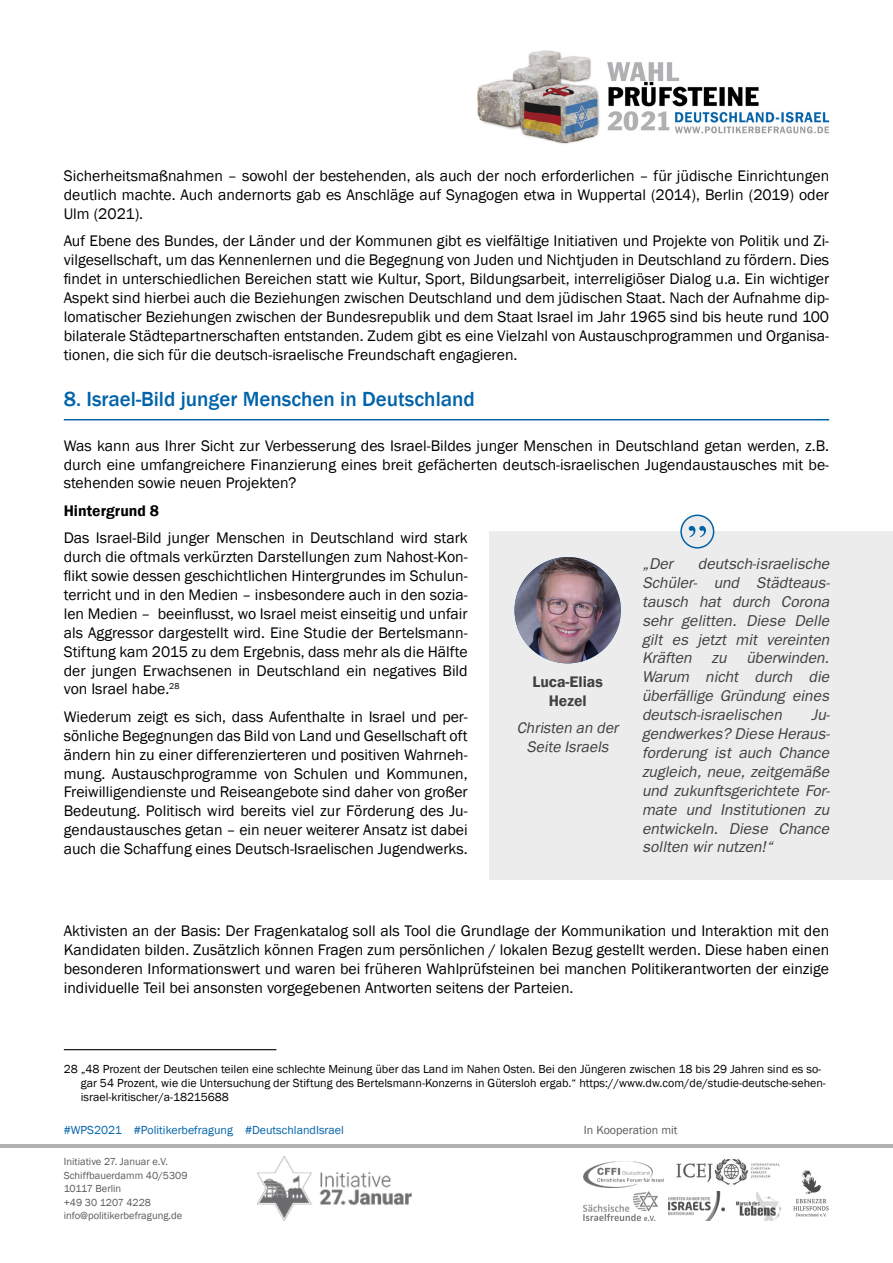
<style>
.page{position:relative;width:893px;height:1263px;background:#fff}
.page>*{position:absolute;margin:0;border:0;box-sizing:border-box;transform-origin:0 0}
.t1{font:500 21px "Franklin Gothic";color:#0063a9}
.t2{font:15.75px/18.9px "Franklin Gothic";color:#000;text-align:justify}
.t3{font:italic 15.75px/18.9px "Franklin Gothic";color:#404042;text-align:justify}
.t4{font:italic 15.75px/18.9px "Franklin Gothic";color:#404042;text-align:center}
.t5{font:600 15.75px/18.9px "Franklin Gothic";color:#404042;text-align:center}
.t6{font:600 15.75px "Franklin Gothic";color:#000}
.t7{font:12px/14.4px "Franklin Gothic";color:#000}
.t8{font:12px "Franklin Gothic";color:#0063a9}
.t9{font:12px "Franklin Gothic";color:#58595b}
.t10{font:10.5px/13.5px "Franklin Gothic";color:#58595b}
</style>
<div class="page">
<img style="left:477px;top:50px;width:353px;height:94px">
<img style="left:584px;top:1161px;width:79px;height:26px">
<img style="left:668px;top:1191px;width:56px;height:29px">
<img style="left:793px;top:1170px;width:36px;height:47px">
<img style="left:258px;top:1157px;width:153px;height:63px">
<img style="left:676px;top:1158px;width:104px;height:27px">
<img style="left:736px;top:1191px;width:46px;height:29px">
<img style="left:584px;top:1191px;width:73px;height:29px">
<hr style="left:0;top:1144px;width:893px;height:3px;background:#b0b1b3">
<hr style="left:64px;top:419px;width:765px;height:1px;background:#0063a9">
<hr style="left:64px;top:1049px;width:212px;height:1px;background:#000">
<div style="left:489px;top:531px;width:404px;height:349px;background:#ececed"></div>
<img style="left:514px;top:557px;width:107px;height:106px;border-radius:53px">
<div style="left:681px;top:515px;width:33px;height:33px;background:#ececed;border-radius:50%"></div>
<div style="left:680px;top:514px;width:34px;height:35px;border:2px solid #0063a9;border-radius:50%"></div>
<svg style="left:689px;top:526px;width:17px;height:11px"></svg>
<p class="t2" style="left:64px;top:167px;width:767px">Sicherheitsmaßnahmen – sowohl der bestehenden, als auch der noch erforderlichen – für jüdische Einrichtungen deutlich machte. Auch andernorts gab es Anschläge auf Synagogen etwa in Wuppertal (2014), Berlin (2019) oder Ulm (2021).</p>
<p class="t2" style="left:64px;top:232px;width:767px">Auf Ebene des Bundes, der Länder und der Kommunen gibt es vielfältige Initiativen und Projekte von Politik und Zi&shy;vilgesellschaft, um das Kennenlernen und die Begegnung von Juden und Nichtjuden in Deutschland zu fördern. Dies findet in unterschiedlichen Bereichen statt wie Kultur, Sport, Bildungsarbeit, interreligiöser Dialog u.a. Ein wichtiger Aspekt sind hierbei auch die Beziehungen zwischen Deutschland und dem jüdischen Staat. Nach der Aufnahme dip&shy;lomatischer Beziehungen zwischen der Bundesrepublik und dem Staat Israel im Jahr 1965 sind bis heute rund 100 bilaterale Städtepartnerschaften entstanden. Zudem gibt es eine Vielzahl von Austauschprogrammen und Organisa&shy;tionen, die sich für die deutsch-israelische Freundschaft engagieren.</p>
<h1 class="t1" style="left:64px;top:386px;width:413px">8. Israel-Bild junger Menschen in Deutschland</h1>
<p class="t2" style="left:64px;top:436px;width:767px">Was kann aus Ihrer Sicht zur Verbesserung des Israel-Bildes junger Menschen in Deutschland getan werden, z.B. durch eine umfangreichere Finanzierung eines breit gefächerten deutsch-israelischen Jugendaustausches mit be&shy;stehenden sowie neuen Projekten?</p>
<p class="t6" style="left:64px;top:501px;width:97px">Hintergrund 8</p>
<p class="t2" style="left:64px;top:529px;width:405px">Das Israel-Bild junger Menschen in Deutschland wird stark durch die oftmals verkürzten Darstellungen zum Nahost-Kon&shy;flikt sowie dessen geschichtlichen Hintergrundes im Schulun&shy;terricht und in den Medien – insbesondere auch in den sozia&shy;len Medien – beeinflusst, wo Israel meist einseitig und unfair als Aggressor dargestellt wird. Eine Studie der Bertelsmann-Stiftung kam 2015 zu dem Ergebnis, dass mehr als die Hälfte der jungen Erwachsenen in Deutschland ein negatives Bild von Israel habe.<sup>28</sup></p>
<p class="t2" style="left:64px;top:707px;width:405px">Wiederum zeigt es sich, dass Aufenthalte in Israel und per&shy;sönliche Begegnungen das Bild von Land und Gesellschaft oft ändern hin zu einer differenzierteren und positiven Wahrneh&shy;mung. Austauschprogramme von Schulen und Kommunen, Freiwilligendienste und Reiseangebote sind daher von großer Bedeutung. Politisch wird bereits viel zur Förderung des Ju&shy;gendaustausches getan – ein neuer weiterer Ansatz ist dabei auch die Schaffung eines Deutsch-Israelischen Jugendwerks.</p>
<p class="t3" style="left:642px;top:554px;width:189px;text-indent:56px">deutsch-israelische Schüler- und Städteaus&shy;tausch hat durch Corona sehr gelitten. Diese Delle gilt es jetzt mit vereinten Kräften</p>
<p class="t3" style="left:642px;top:554px;width:32px">„Der</p>
<p class="t3" style="left:642px;top:649px;width:189px;text-indent:104px">überwinden.<br>Warum nicht durch die überfällige Gründung eines deutsch-israelischen</p>
<p class="t3" style="left:712px;top:649px;width:16px">zu</p>
<p class="t5" style="left:532px;top:673px;width:72px">Luca-Elias<br>Hezel</p>
<p class="t4" style="left:517px;top:719px;width:107px">Christen an der<br>Seite Israels</p>
<p class="t3" style="left:642px;top:705px;width:189px;text-indent:169px">Ju&shy;gendwerkes? Diese Heraus&shy;forderung ist auch Chance zugleich, neue, zeitgemäße und zukunftsgerichtete For&shy;mate und Institutionen zu entwickeln. Diese Chance sollten wir nutzen!“</p>
<p class="t2" style="left:64px;top:922px;width:767px">Aktivisten an der Basis: Der Fragenkatalog soll als Tool die Grundlage der Kommunikation und Interaktion mit den Kandidaten bilden. Zusätzlich können Fragen zum persönlichen / lokalen Bezug gestellt werden. Diese haben einen besonderen Informationswert und waren bei früheren Wahlprüfsteinen bei manchen Politikerantworten der einzige individuelle Teil bei ansonsten vorgegebenen Antworten seitens der Parteien.</p>
<p class="t7" style="left:81px;top:1062px;width:747px;text-indent:-17px">28 „48 Prozent der Deutschen teilen eine schlechte Meinung über das Land im Nahen Osten. Bei den Jüngeren zwischen 18 bis 29 Jahren sind es so&shy;gar 54 Prozent, wie die Untersuchung der Stiftung des Bertelsmann-Konzerns in Gütersloh ergab.“ https://www.dw.com/de/studie-deutsche-sehen&shy;israel-kritischer/a-18215688</p>
<p class="t8" style="left:64px;top:1123px;width:282px">#WPS2021 #Politikerbefragung #DeutschlandIsrael</p>
<p class="t9" style="left:584px;top:1123px;width:95px">In Kooperation mit</p>
<p class="t10" style="left:64px;top:1155px;width:125px">Initiative 27. Januar e.V.<br>Schiffbauerdamm 40/5309<br>10117 Berlin<br>+49 30 1207 4228 info@politikerbefragung.de</p>
</div>
